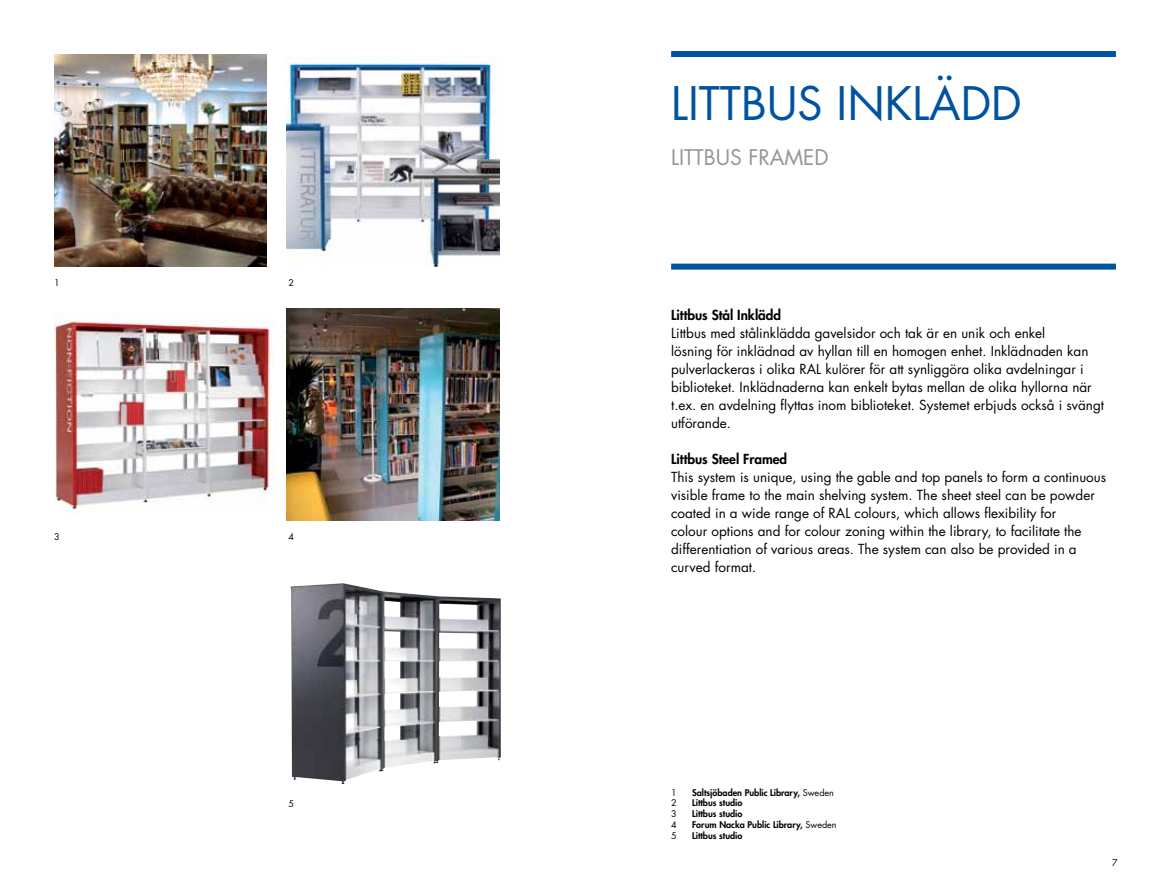
<style>
.page{position:relative;width:1170px;height:893px;background:#fff}
.page>*{position:absolute;margin:0;border:0;box-sizing:border-box;transform-origin:0 0}
.t1{font:45px "Futura";color:#00539f}
.t2{font:21px "Futura";color:#939598}
.t3{font:13.5px/18px "Futura";color:#000}
.t4{font:800 13.5px "Futura";color:#000}
.t5{font:800 9px "Futura";color:#000}
.t6{font:9px "Futura";color:#000}
.s1{font-weight:400}
</style>
<div class="page">
<div style="left:671px;top:51px;width:444px;height:6px;background:#00539f"></div>
<div style="left:671px;top:264px;width:444px;height:6px;background:#00539f"></div>
<img style="left:54px;top:54px;width:213px;height:213px">
<img style="left:54px;top:320px;width:216px;height:191px">
<img style="left:286px;top:56px;width:213px;height:211px">
<img style="left:286px;top:308px;width:213px;height:213px">
<img style="left:290px;top:583px;width:210px;height:201px">
<p class="t6" style="left:54px;top:277px;width:7px">1</p>
<p class="t6" style="left:54px;top:530px;width:7px">3</p>
<p class="t6" style="left:288px;top:277px;width:7px">2</p>
<p class="t6" style="left:288px;top:530px;width:7px">4</p>
<p class="t6" style="left:288px;top:797px;width:7px">5</p>
<h1 class="t1" style="left:671px;top:73px;width:40px">Littbus</h1>
<h1 class="t1" style="left:836px;top:73px;width:24px">inkl</h1>
<h1 class="t1" style="left:929px;top:73px;width:61px">ädd</h1>
<h2 class="t2" style="left:671px;top:143px;width:159px">LITTBUS FRAMED</h2>
<p class="t4" style="left:671px;top:306px;width:112px">Littbus Stål Inklädd</p>
<p class="t3" style="left:671px;top:324px;width:434px">Littbus med stålinklädda gavelsidor och tak är en unik och enkel<br>lösning för inklädnad av hyllan till en homogen enhet. Inklädnaden kan pulverlackeras i olika RAL kulörer för att synliggöra olika avdelningar i biblioteket. Inklädnaderna kan enkelt bytas mellan de olika hyllorna när t.ex. en avdelning flyttas inom biblioteket. Systemet erbjuds också i svängt utförande.</p>
<p class="t4" style="left:671px;top:450px;width:118px">Littbus Steel Framed</p>
<p class="t3" style="left:671px;top:468px;width:436px">This system is unique, using the gable and top panels to form a continuous visible frame to the main shelving system. The sheet steel can be powder coated in a wide range of RAL colours, which allows flexibility for<br>colour options and for colour zoning within the library, to facilitate the differentiation of various areas. The system can also be provided in a curved format.</p>
<p class="t6" style="left:671px;top:786px;width:7px">1</p>
<p class="t5" style="left:692px;top:786px;width:143px">Saltsjöbaden Public Library, <span class="s1">Sweden</span></p>
<p class="t6" style="left:671px;top:797px;width:7px">2</p>
<p class="t5" style="left:692px;top:797px;width:52px">Littbus studio</p>
<p class="t6" style="left:671px;top:808px;width:7px">3</p>
<p class="t5" style="left:692px;top:808px;width:52px">Littbus studio</p>
<p class="t6" style="left:671px;top:818px;width:7px">4</p>
<p class="t5" style="left:692px;top:819px;width:146px">Forum Nacka Public Library, <span class="s1">Sweden</span></p>
<p class="t6" style="left:671px;top:829px;width:7px">5</p>
<p class="t5" style="left:692px;top:829px;width:52px">Littbus studio</p>
<p class="t6" style="left:1111px;top:856px;width:7px">7</p>
</div>
